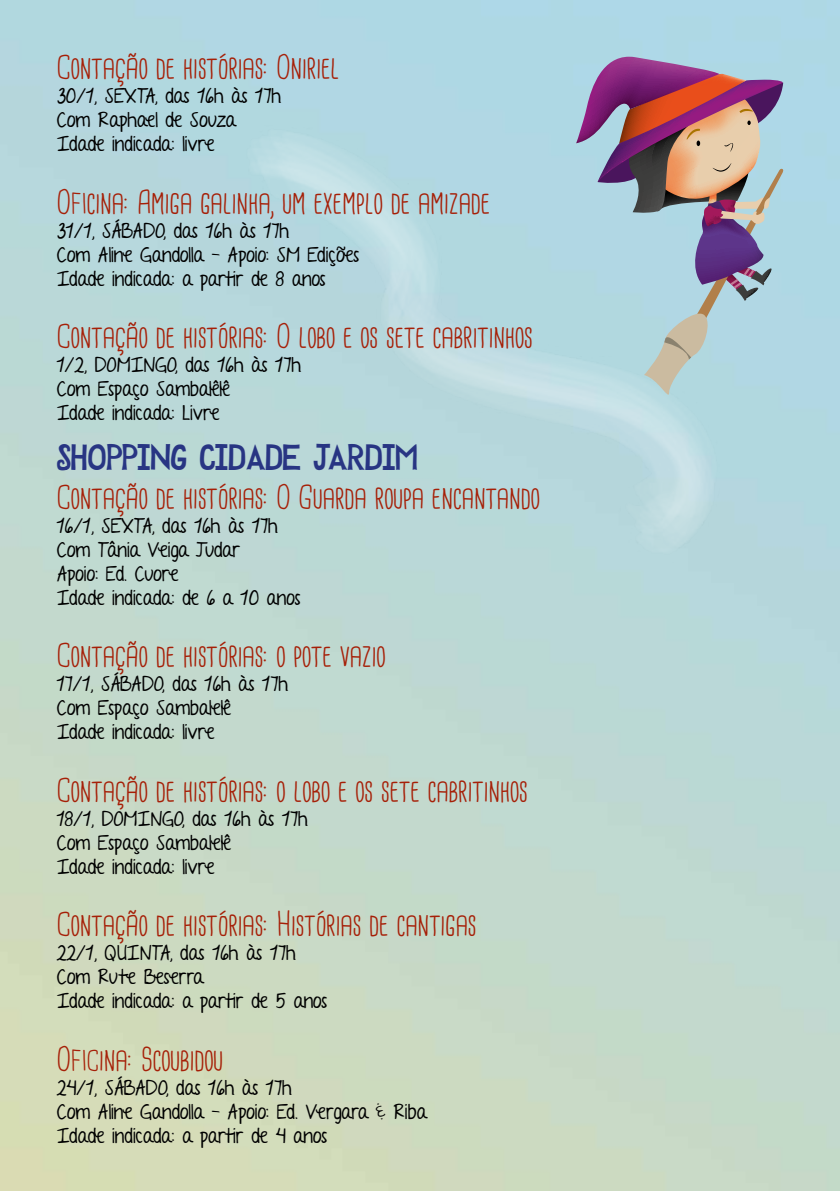
<style>
.page{position:relative;width:840px;height:1191px;background:#fff}
.page>*{position:absolute;margin:0;border:0;box-sizing:border-box;transform-origin:0 0}
.t1{font:32px "Cardenio Modern";color:#a61f07}
.t2{font:22px "DJBPLAYMISTYFORME";color:#283583}
.t3{font:20px/24px "A Year Without Rain";color:#000}
.s1{font-size:28px}
</style>
<div class="page">
<svg style="left:575px;top:57px;width:209px;height:345px;background:#a8a7b4"></svg>
<h1 class="t1" style="left:57px;top:51px;width:284px">Contação de histórias: Oniriel</h1>
<p class="t3" style="left:57px;top:84px;width:226px">30/1, SEXTA, das 16h às 17h<br>Com Raphael de Souza<br>Idade indicada: livre</p>
<h1 class="t1" style="left:57px;top:185px;width:435px">O<span class="s1">FI</span>cina: Amiga galinha, um exemplo de amizade</h1>
<p class="t3" style="left:57px;top:218px;width:304px">31/1, SÁBADO, das 16h às 17h<br>Com Aline Gandolla - Apoio: SM Edições<br>Idade indicada: a partir de 8 anos</p>
<h1 class="t1" style="left:57px;top:320px;width:477px">Contação de histórias: O lobo e os sete cabritinhos</h1>
<p class="t3" style="left:57px;top:353px;width:246px">1/2, DOMINGO, das 16h às 17h<br>Com Espaço Sambalêlê<br>Idade indicada: Livre</p>
<p class="t2" style="left:57px;top:450px;width:363px">SHOPPING CIDADE JARDIM</p>
<h1 class="t1" style="left:57px;top:480px;width:484px">Contação de histórias: O Guarda roupa encantando</h1>
<p class="t3" style="left:57px;top:513px;width:245px">16/1, SEXTA, das 16h às 17h<br>Com Tânia Veiga Judar<br>Apoio: Ed. Cuore<br>Idade indicada: de 6 a 10 anos</p>
<h1 class="t1" style="left:57px;top:639px;width:330px">Contação de histórias: o pote vazio</h1>
<p class="t3" style="left:57px;top:672px;width:233px">17/1, SÁBADO, das 16h às 17h<br>Com Espaço Sambalelê<br>Idade indicada: livre</p>
<h1 class="t1" style="left:57px;top:773px;width:472px">Contação de histórias: o lobo e os sete cabritinhos</h1>
<p class="t3" style="left:57px;top:806px;width:252px">18/1, DOMINGO, das 16h às 17h<br>Com Espaço Sambalelê<br>Idade indicada: livre</p>
<h1 class="t1" style="left:57px;top:908px;width:421px">Contação de histórias: Histórias de cantigas</h1>
<p class="t3" style="left:57px;top:941px;width:272px">22/1, QUINTA, das 16h às 17h<br>Com Rute Beserra<br>Idade indicada: a partir de 5 anos</p>
<h1 class="t1" style="left:57px;top:1042px;width:168px">O<span class="s1">FIC</span>ina: Scoubidou</h1>
<p class="t3" style="left:57px;top:1075px;width:371px">24/1, SÁBADO, das 16h às 17h<br>Com Aline Gandolla - Apoio: Ed. Vergara &amp; Riba<br>Idade indicada: a partir de 4 anos</p>
</div>
